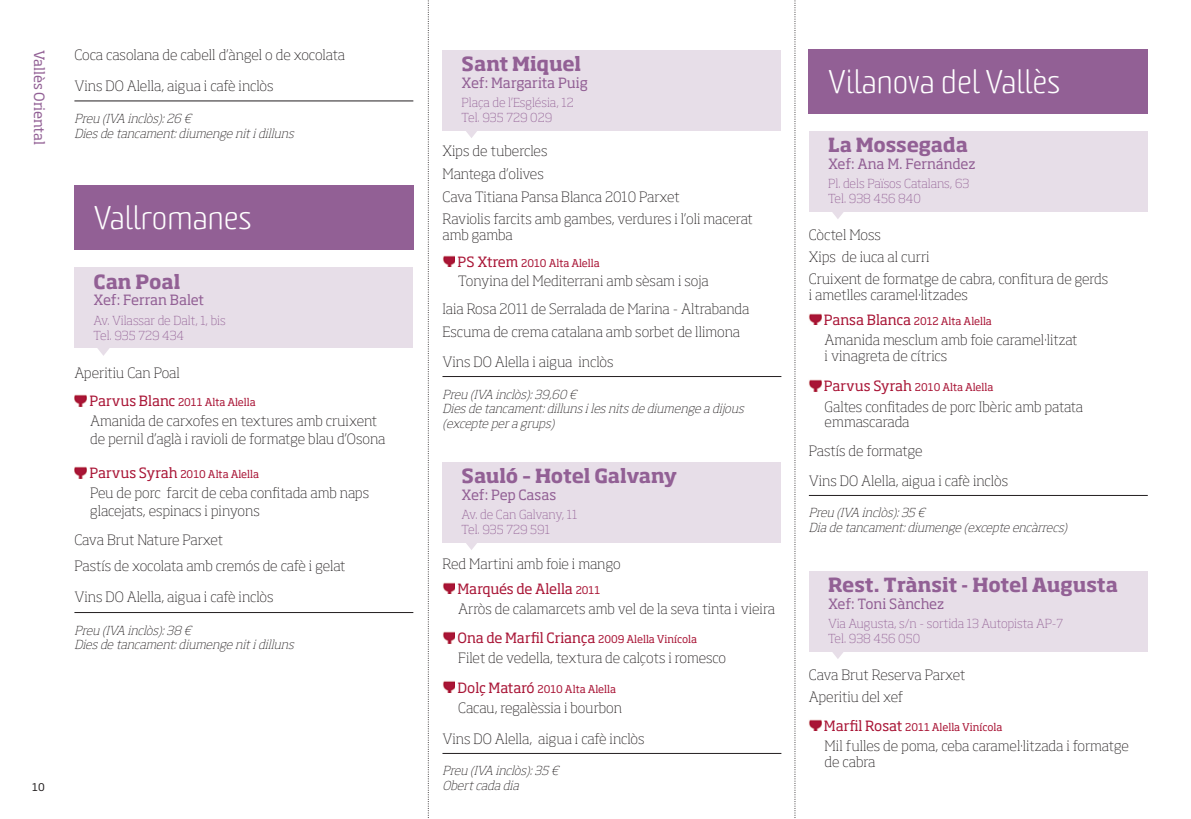
<style>
.page{position:relative;width:1191px;height:819px;background:#fff}
.page>*{position:absolute;margin:0;border:0;box-sizing:border-box;transform-origin:0 0}
.t1{font:300 31.5px "Sommet Rounded";color:#fff}
.t2{font:700 19.25px "Soho Std";letter-spacing:-.005em;color:#926095}
.t3{font:200 14px/21.7px "Soho Std";letter-spacing:-.01em;color:#231f20}
.t4{font:14px "Soho Std";letter-spacing:-.01em;color:#926095}
.t5{font:italic 200 12.25px/14.7px "Soho Std";color:#231f20}
.t6{font:200 12.25px/14.7px "Soho Std";color:#926095}
.t7{font:10.5px "Soho Std";color:#a91536}
.t8{font:10.5px "Soho Std";color:#231f20}
.s1{font-size:14px}
.s2{font-weight:400;color:#a91536}
.s3{font-weight:400;font-size:10.5px;color:#a91536}
</style>
<div class="page">
<svg style="left:428px;top:0;width:1px;height:818px"></svg>
<svg style="left:794px;top:0;width:1px;height:818px"></svg>
<div style="left:809px;top:49px;width:339px;height:65px;background:#926095"></div>
<div style="left:809px;top:131px;width:338px;height:81px;background:#e7dee8"></div>
<svg style="left:832px;top:212px;width:12px;height:7px"></svg>
<svg style="left:809px;top:313px;width:12px;height:11px"></svg>
<img style="left:809px;top:379px;width:12px;height:12px">
<hr style="left:809px;top:495px;width:338px;height:1px;background:#231f20">
<div style="left:809px;top:570px;width:338px;height:81px;background:#e7dee8"></div>
<svg style="left:828px;top:651px;width:19px;height:8px"></svg>
<svg style="left:809px;top:719px;width:12px;height:11px"></svg>
<div style="left:442px;top:50px;width:339px;height:81px;background:#e7dee8"></div>
<svg style="left:466px;top:131px;width:11px;height:7px"></svg>
<svg style="left:443px;top:255px;width:12px;height:11px"></svg>
<hr style="left:442px;top:376px;width:339px;height:1px;background:#231f20">
<div style="left:442px;top:461px;width:339px;height:81px;background:#e7dee8"></div>
<svg style="left:462px;top:542px;width:18px;height:8px"></svg>
<img style="left:443px;top:582px;width:12px;height:11px">
<img style="left:443px;top:631px;width:12px;height:12px">
<img style="left:443px;top:680px;width:12px;height:12px">
<hr style="left:442px;top:753px;width:339px;height:1px;background:#231f20">
<hr style="left:74px;top:101px;width:339px;height:1px;background:#231f20">
<div style="left:74px;top:185px;width:339px;height:65px;background:#926095"></div>
<div style="left:74px;top:267px;width:339px;height:81px;background:#e7dee8"></div>
<svg style="left:97px;top:348px;width:13px;height:8px"></svg>
<img style="left:74px;top:394px;width:13px;height:12px">
<img style="left:74px;top:466px;width:13px;height:12px">
<hr style="left:74px;top:612px;width:339px;height:1px;background:#231f20">
<p class="t4" style="left:45px;top:50px;width:97px;rotate:90deg">Vallès Oriental</p>
<p class="t3" style="left:74px;top:46px;width:272px">Coca casolana de cabell d’àngel o de xocolata</p>
<p class="t3" style="left:74px;top:77px;width:201px">Vins DO Alella, aigua i cafè inclòs</p>
<p class="t5" style="left:74px;top:112px;width:224px">Preu (IVA inclòs):26 €<br>Dies de tancament:diumenge nitidilluns</p>
<h1 class="t1" style="left:94px;top:205px;width:160px">Vallromanes</h1>
<h2 class="t2" style="left:94px;top:273px;width:88px">Can Poal</h2>
<p class="t4" style="left:94px;top:294px;width:112px">Xef: Ferran Balet</p>
<p class="t6" style="left:94px;top:314px;width:134px">Av. Vilassar de Dalt, 1, bis<br>Tel. 935 729 434</p>
<p class="t3" style="left:74px;top:363px;width:107px">Aperitiu Can Poal</p>
<p class="t7" style="left:89px;top:398px;width:168px"><span class="s1">Parvus Blanc</span> 2011 Alta Alella</p>
<p class="t3" style="left:90px;top:414px;width:297px;line-height:17.5px">Amanida de carxofes en textures amb cruixent de pernil d’aglà i ravioli de formatge blau d’Osona</p>
<p class="t7" style="left:89px;top:470px;width:171px"><span class="s1">Parvus Syrah</span> 2010 Alta Alella</p>
<p class="t3" style="left:90px;top:485px;width:280px;line-height:17.5px">Peu de porc farcit de ceba confitada amb naps glacejats, espinacs i pinyons</p>
<p class="t3" style="left:74px;top:528px;width:273px;line-height:25.9px">Cava Brut Nature Parxet<br>Pastís de xocolata amb cremós de cafè i gelat</p>
<p class="t3" style="left:74px;top:587px;width:201px">Vins DO Alella, aigua i cafè inclòs</p>
<p class="t5" style="left:74px;top:623px;width:224px">Preu (IVA inclòs):38 €<br>Dies de tancament:diumenge nitidilluns</p>
<p class="t8" style="left:32px;top:783px;width:14px">10</p>
<h2 class="t2" style="left:461px;top:56px;width:121px">Sant Miquel</h2>
<p class="t4" style="left:461px;top:77px;width:128px">Xef: Margarita Puig</p>
<p class="t6" style="left:461px;top:97px;width:114px">Plaça de l’Església, 12<br>Tel. 935 729 029</p>
<p class="t3" style="left:442px;top:140px;width:312px;line-height:22.9px">Xips de tubercles<br>Mantega d’olives<br>Cava Titiana Pansa Blanca 2010 Parxet<br>Raviolis farcits amb gambes, verdures i l’oli macerat</p>
<p class="t3" style="left:442px;top:225px;width:72px">amb gamba</p>
<p class="t7" style="left:457px;top:258px;width:144px"><span class="s1">PS Xtrem</span> 2010 Alta Alella</p>
<p class="t3" style="left:442px;top:268px;width:308px;line-height:28.2px;text-indent:16px">Tonyina del Mediterrani amb sèsam i soja<br>Iaia Rosa 2011 de Serralada de Marina - Altrabanda</p>
<p class="t3" style="left:442px;top:318px;width:299px;line-height:30.3px">Escuma de crema catalana amb sorbet de llimona<br>Vins DO Alella i aigua inclòs</p>
<p class="t5" style="left:442px;top:388px;width:305px">Preu (IVA inclòs):39,60 €<br>Dies de tancament:dilluns iles nits de diumenge a dijous (excepte pera grups)</p>
<h2 class="t2" style="left:461px;top:467px;width:217px">Sauló – Hotel Galvany</h2>
<p class="t4" style="left:461px;top:488px;width:96px">Xef: Pep Casas</p>
<p class="t6" style="left:461px;top:508px;width:117px">Av. de Can Galvany, 11<br>Tel. 935 729 591</p>
<p class="t3" style="left:442px;top:553px;width:180px;line-height:24.3px;text-align:center">Red Martini amb foie i mango<br><span class="s2">Marqués de Alella</span> <span class="s3">2011</span></p>
<p class="t3" style="left:457px;top:595px;width:319px;line-height:29.2px">Arròs de calamarcets amb vel de la seva tinta i vieira<br><span class="s2">Ona de Marfil Criança</span> <span class="s3">2009 Alella Vinícola</span></p>
<p class="t3" style="left:458px;top:648px;width:269px">Filet de vedella, textura de calçots i romesco</p>
<p class="t7" style="left:457px;top:684px;width:160px"><span class="s1">Dolç Mataró</span> 2010 Alta Alella</p>
<p class="t3" style="left:458px;top:698px;width:165px">Cacau, regalèssia i bourbon</p>
<p class="t3" style="left:442px;top:729px;width:204px">Vins DO Alella, aigua i cafè inclòs</p>
<p class="t5" style="left:442px;top:764px;width:120px">Preu (IVA inclòs):35 €<br>Obertcada dia</p>
<h1 class="t1" style="left:828px;top:69px;width:234px">Vilanova del Vallès</h1>
<h2 class="t2" style="left:828px;top:137px;width:141px">La Mossegada</h2>
<p class="t4" style="left:828px;top:158px;width:149px">Xef: Ana M. Fernández</p>
<p class="t6" style="left:828px;top:178px;width:143px">Pl. dels Països Catalans, 63<br>Tel. 938 456 840</p>
<p class="t3" style="left:809px;top:225px;width:301px">Còctel Moss<br>Xips de iuca al curri<br>Cruixent de formatge de cabra, confitura de gerds</p>
<p class="t3" style="left:809px;top:285px;width:161px">i ametlles caramel·litzades</p>
<p class="t7" style="left:824px;top:316px;width:169px"><span class="s1">Pansa Blanca</span> 2012 Alta Alella</p>
<p class="t3" style="left:824px;top:333px;width:254px;line-height:15.8px">Amanida mesclum amb foie caramel·litzat i vinagreta de cítrics</p>
<p class="t7" style="left:824px;top:383px;width:171px"><span class="s1">Parvus Syrah</span> 2010 Alta Alella</p>
<p class="t3" style="left:824px;top:400px;width:260px;line-height:15.8px">Galtes confitades de porc Ibèric amb patata emmascarada</p>
<p class="t3" style="left:809px;top:436px;width:201px;line-height:30.3px">Pastís de formatge<br>Vins DO Alella, aigua i cafè inclòs</p>
<p class="t5" style="left:809px;top:506px;width:263px">Preu (IVA inclòs):35 €<br>Dia de tancament:diumenge (excepte encàrrecs)</p>
<h2 class="t2" style="left:828px;top:576px;width:291px">Rest. Trànsit - Hotel Augusta</h2>
<p class="t4" style="left:828px;top:597px;width:118px">Xef: Toni Sànchez</p>
<p class="t6" style="left:828px;top:617px;width:237px">Via Augusta, s/n - sortida 13 Autopista AP-7<br>Tel. 938 456 050</p>
<p class="t3" style="left:809px;top:665px;width:158px">Cava Brut Reserva Parxet<br>Aperitiu del xef</p>
<p class="t7" style="left:824px;top:722px;width:180px"><span class="s1">Marfil Rosat</span> 2011 Alella Vinícola</p>
<p class="t3" style="left:824px;top:739px;width:306px;line-height:15.8px">Mil fulles de poma, ceba caramel·litzada i formatge de cabra</p>
</div>
